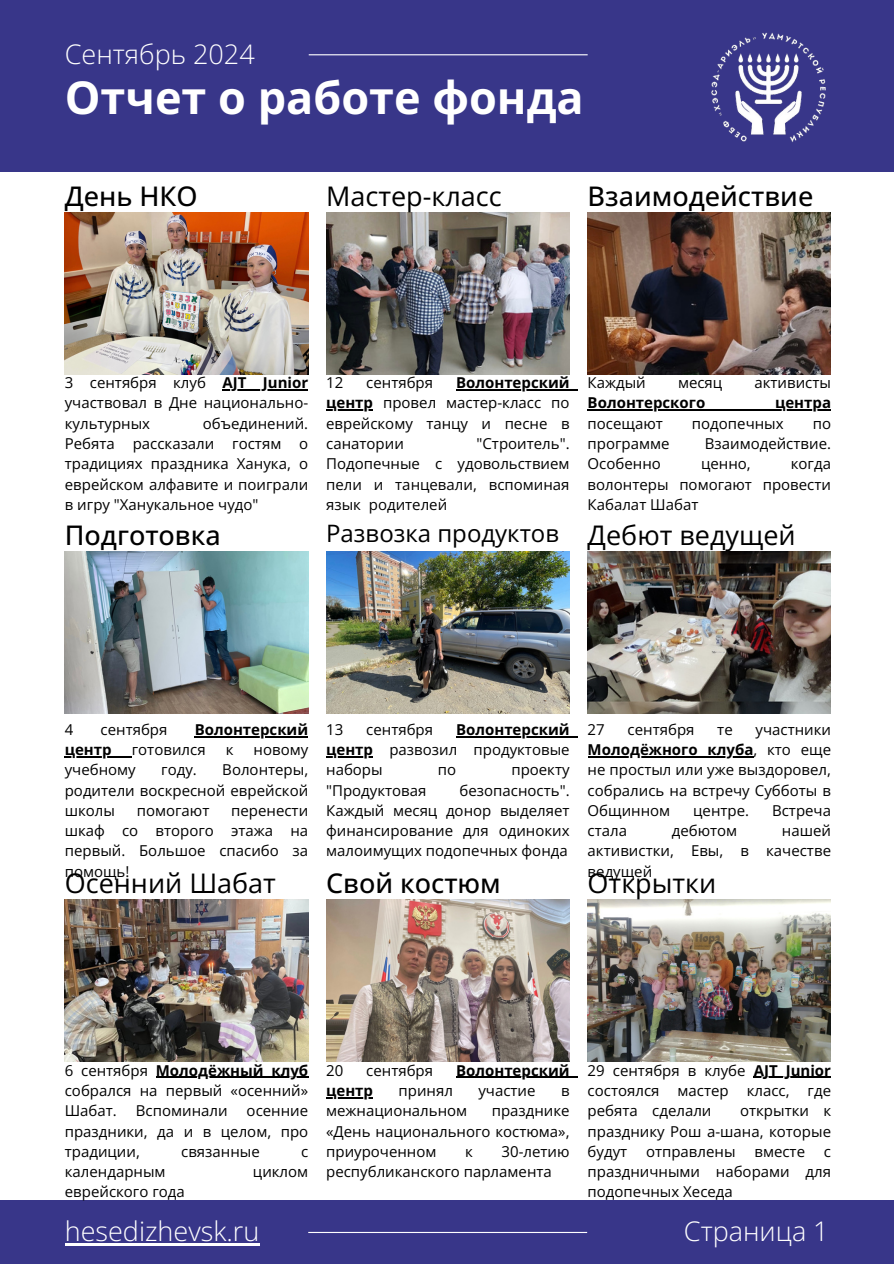
<style>
.page{position:relative;width:894px;height:1264px;background:#fff}
.page>*{position:absolute;margin:0;border:0;box-sizing:border-box;transform-origin:0 0}
.t1{font:700 45px "Open Sans";color:#fff}
.t2{font:27px "Open Sans";color:#000}
.t3{font:500 27px "Open Sans";color:#000}
.t4{font:300 27px "Open Sans";color:#fff}
.t5{font:24px "Open Sans";color:#000}
.t6{font:15px/20.2px "Open Sans";color:#000;text-align:justify}
.t7{font:700 15px "Open Sans";color:#000}
.s1{font-weight:700}
</style>
<div class="page">
<div style="left:0;top:1200px;width:893px;height:63px;background:#383689"></div>
<img style="left:65px;top:212px;width:243px;height:162px">
<img style="left:65px;top:551px;width:243px;height:162px">
<div style="left:0;top:0;width:893px;height:171px;background:#383689"></div>
<hr style="left:308px;top:1231px;width:279px;height:1px;background:#fff">
<img style="left:711px;top:32px;width:115px;height:110px">
<img style="left:65px;top:899px;width:243px;height:162px">
<hr style="left:156px;top:1076px;width:152px;height:2px;background:#000">
<hr style="left:222px;top:389px;width:86px;height:1px;background:#000">
<hr style="left:195px;top:736px;width:113px;height:1px;background:#000">
<hr style="left:65px;top:756px;width:67px;height:1px;background:#000">
<hr style="left:65px;top:1243px;width:194px;height:2px;background:#fff">
<img style="left:326px;top:212px;width:243px;height:162px">
<img style="left:326px;top:551px;width:243px;height:162px">
<hr style="left:456px;top:389px;width:113px;height:1px;background:#000">
<hr style="left:326px;top:409px;width:47px;height:2px;background:#000">
<hr style="left:456px;top:736px;width:113px;height:1px;background:#000">
<hr style="left:326px;top:756px;width:47px;height:1px;background:#000">
<hr style="left:308px;top:54px;width:279px;height:1px;background:#fff">
<img style="left:326px;top:899px;width:243px;height:162px">
<hr style="left:456px;top:1076px;width:113px;height:2px;background:#000">
<svg style="left:569px;top:1076px;width:8px;height:2px"></svg>
<hr style="left:326px;top:1097px;width:47px;height:1px;background:#000">
<img style="left:587px;top:212px;width:243px;height:162px">
<img style="left:587px;top:551px;width:243px;height:162px">
<img style="left:587px;top:899px;width:243px;height:162px">
<hr style="left:753px;top:1076px;width:77px;height:2px;background:#000">
<hr style="left:587px;top:409px;width:243px;height:2px;background:#000">
<hr style="left:587px;top:756px;width:166px;height:1px;background:#000">
<h1 class="t4" style="left:65px;top:35px;width:191px">Сентябрь 2024</h1>
<p class="t1" style="left:65px;top:66px;width:520px">Отчет о работе фонда</p>
<p class="t3" style="left:65px;top:177px;width:134px">День НКО</p>
<h3 class="t2" style="left:326px;top:177px;width:177px">Мастер-класс</h3>
<h2 class="t3" style="left:587px;top:177px;width:227px">Взаимодействие</h2>
<h3 class="t6" style="left:65px;top:372px;width:143px">3 сентября клуб</h3>
<p class="t6" style="left:65px;top:372px;width:245px;text-indent:157px"><span class="s1">AJT Junior </span>участвовал в Дне национально&shy;культурных</p>
<p class="t6" style="left:65px;top:413px;width:245px;text-indent:138px">объединений.<br>Ребята рассказали гостям о традициях праздника Ханука, о еврейском алфавите и поиграли в игру "Ханукальное чудо"</p>
<h3 class="t6" style="left:326px;top:372px;width:19px">12</h3>
<h3 class="t6" style="left:366px;top:372px;width:68px">сентября</h3>
<h2 class="t7" style="left:456px;top:372px;width:115px">Волонтерский</h2>
<h3 class="t6" style="left:326px;top:392px;width:245px"><span class="s1">центр</span> провел мастер-класс по еврейскому танцу и песне в санатории</h3>
<h3 class="t6" style="left:326px;top:433px;width:245px;text-indent:150px">"Строитель".<br>Подопечные с удовольствием пели и танцевали, вспоминая язык родителей</h3>
<p class="t6" style="left:587px;top:372px;width:60px">Каждый</p>
<p class="t6" style="left:677px;top:372px;width:46px">месяц</p>
<p class="t6" style="left:754px;top:372px;width:78px">активисты</p>
<p class="t7" style="left:587px;top:392px;width:119px">Волонтерского</p>
<p class="t7" style="left:774px;top:392px;width:57px">центра</p>
<p class="t6" style="left:587px;top:413px;width:77px">посещают</p>
<p class="t6" style="left:691px;top:413px;width:93px">подопечных</p>
<p class="t6" style="left:812px;top:413px;width:20px">по</p>
<p class="t6" style="left:587px;top:433px;width:83px">программе</p>
<p class="t6" style="left:704px;top:433px;width:128px">Взаимодействие.</p>
<p class="t6" style="left:587px;top:453px;width:75px">Особенно</p>
<p class="t6" style="left:700px;top:453px;width:51px">ценно,</p>
<p class="t6" style="left:587px;top:453px;width:245px;text-indent:203px">когда волонтеры помогают провести Кабалат Шабат</p>
<p class="t3" style="left:65px;top:516px;width:157px">Подготовка</p>
<h3 class="t5" style="left:326px;top:516px;width:234px">Развозка продуктов</h3>
<h2 class="t2" style="left:587px;top:516px;width:209px">Дебют ведущей</h2>
<h2 class="t6" style="left:65px;top:719px;width:10px">4</h2>
<h2 class="t6" style="left:100px;top:719px;width:68px">сентября</h2>
<p class="t7" style="left:195px;top:718px;width:115px">Волонтерский</p>
<h2 class="t7" style="left:65px;top:739px;width:48px">центр</h2>
<h2 class="t6" style="left:132px;top:739px;width:75px">готовился</h2>
<h2 class="t6" style="left:226px;top:739px;width:9px">к</h2>
<h2 class="t6" style="left:253px;top:739px;width:56px">новому</h2>
<h2 class="t6" style="left:65px;top:759px;width:72px">учебному</h2>
<h2 class="t6" style="left:161px;top:759px;width:37px">году.</h2>
<h2 class="t6" style="left:65px;top:759px;width:245px;text-indent:157px">Волонтеры, родители воскресной еврейской школы</h2>
<h2 class="t6" style="left:65px;top:800px;width:245px;text-indent:166px">перенести шкаф со второго этажа на первый. Большое спасибо за помощь!</h2>
<h2 class="t6" style="left:137px;top:800px;width:74px">помогают</h2>
<p class="t2" style="left:65px;top:864px;width:213px">Осенний Шабат</p>
<p class="t6" style="left:326px;top:719px;width:19px">13</p>
<p class="t6" style="left:366px;top:719px;width:68px">сентября</p>
<p class="t7" style="left:456px;top:718px;width:115px">Волонтерский</p>
<p class="t6" style="left:326px;top:739px;width:245px"><span class="s1">центр</span> развозил продуктовые наборы</p>
<p class="t6" style="left:437px;top:759px;width:20px">по</p>
<p class="t6" style="left:511px;top:759px;width:60px">проекту</p>
<p class="t6" style="left:326px;top:779px;width:245px;text-indent:133px">безопасность".<br>Каждый месяц донор выделяет финансирование для одиноких малоимущих подопечных фонда</p>
<p class="t6" style="left:326px;top:779px;width:102px">"Продуктовая</p>
<h2 class="t3" style="left:326px;top:864px;width:176px">Свой костюм</h2>
<p class="t6" style="left:587px;top:719px;width:19px">27</p>
<p class="t6" style="left:627px;top:719px;width:68px">сентября</p>
<p class="t6" style="left:717px;top:719px;width:17px">те</p>
<p class="t6" style="left:587px;top:719px;width:245px;text-indent:168px">участники <span class="s1">Молодёжного клуба</span>, кто еще не простыл или уже выздоровел, собрались на встречу Субботы в Общинном</p>
<p class="t6" style="left:693px;top:800px;width:57px">центре.</p>
<p class="t6" style="left:771px;top:800px;width:60px">Встреча</p>
<p class="t6" style="left:587px;top:820px;width:41px">стала</p>
<p class="t6" style="left:671px;top:820px;width:67px">дебютом</p>
<p class="t6" style="left:587px;top:820px;width:245px;text-indent:194px">нашей активистки, Евы, в качестве ведущей</p>
<h2 class="t2" style="left:587px;top:864px;width:130px">Открытки</h2>
<p class="t6" style="left:65px;top:1059px;width:245px;text-indent:91px"><span class="s1">Молодёжный клуб </span>собрался на первый «осенний» Шабат.</p>
<h2 class="t6" style="left:65px;top:1059px;width:85px">6 сентября</h2>
<p class="t6" style="left:136px;top:1100px;width:93px">Вспоминали</p>
<p class="t6" style="left:65px;top:1100px;width:245px;text-indent:182px">осенние праздники, да и в целом, про традиции,</p>
<p class="t6" style="left:181px;top:1140px;width:80px">связанные</p>
<p class="t6" style="left:301px;top:1140px;width:9px">с</p>
<p class="t6" style="left:65px;top:1161px;width:102px">календарным</p>
<p class="t6" style="left:253px;top:1161px;width:57px">циклом</p>
<p class="t6" style="left:65px;top:1181px;width:121px">еврейского года</p>
<p class="t6" style="left:326px;top:1059px;width:19px">20</p>
<p class="t6" style="left:366px;top:1059px;width:68px">сентября</p>
<p class="t7" style="left:456px;top:1059px;width:115px">Волонтерский</p>
<p class="t7" style="left:326px;top:1079px;width:48px">центр</p>
<p class="t6" style="left:398px;top:1080px;width:56px">принял</p>
<p class="t6" style="left:478px;top:1080px;width:59px">участие</p>
<p class="t6" style="left:561px;top:1080px;width:10px">в</p>
<p class="t6" style="left:326px;top:1100px;width:142px">межнациональном</p>
<p class="t6" style="left:326px;top:1100px;width:245px;text-indent:165px">празднике «День национального костюма», приуроченном</p>
<p class="t6" style="left:326px;top:1140px;width:245px;text-indent:175px">30-летию республиканского парламента</p>
<p class="t6" style="left:465px;top:1140px;width:9px">к</p>
<p class="t6" style="left:587px;top:1059px;width:245px">29 сентября в клубе <span class="s1">AJT Junior </span>состоялся мастер класс, где ребята сделали</p>
<p class="t6" style="left:587px;top:1100px;width:245px;text-indent:152px">открытки к празднику Рош а-шана, которые будут</p>
<p class="t6" style="left:587px;top:1140px;width:245px;text-indent:236px">с праздничными наборами для подопечных Хеседа</p>
<p class="t6" style="left:646px;top:1140px;width:91px">отправлены</p>
<p class="t6" style="left:754px;top:1140px;width:52px">вместе</p>
<h3 class="t4" style="left:65px;top:1212px;width:196px">hesedizhevsk.ru</h3>
<h4 class="t4" style="left:683px;top:1212px;width:146px">Страница 1</h4>
</div>
